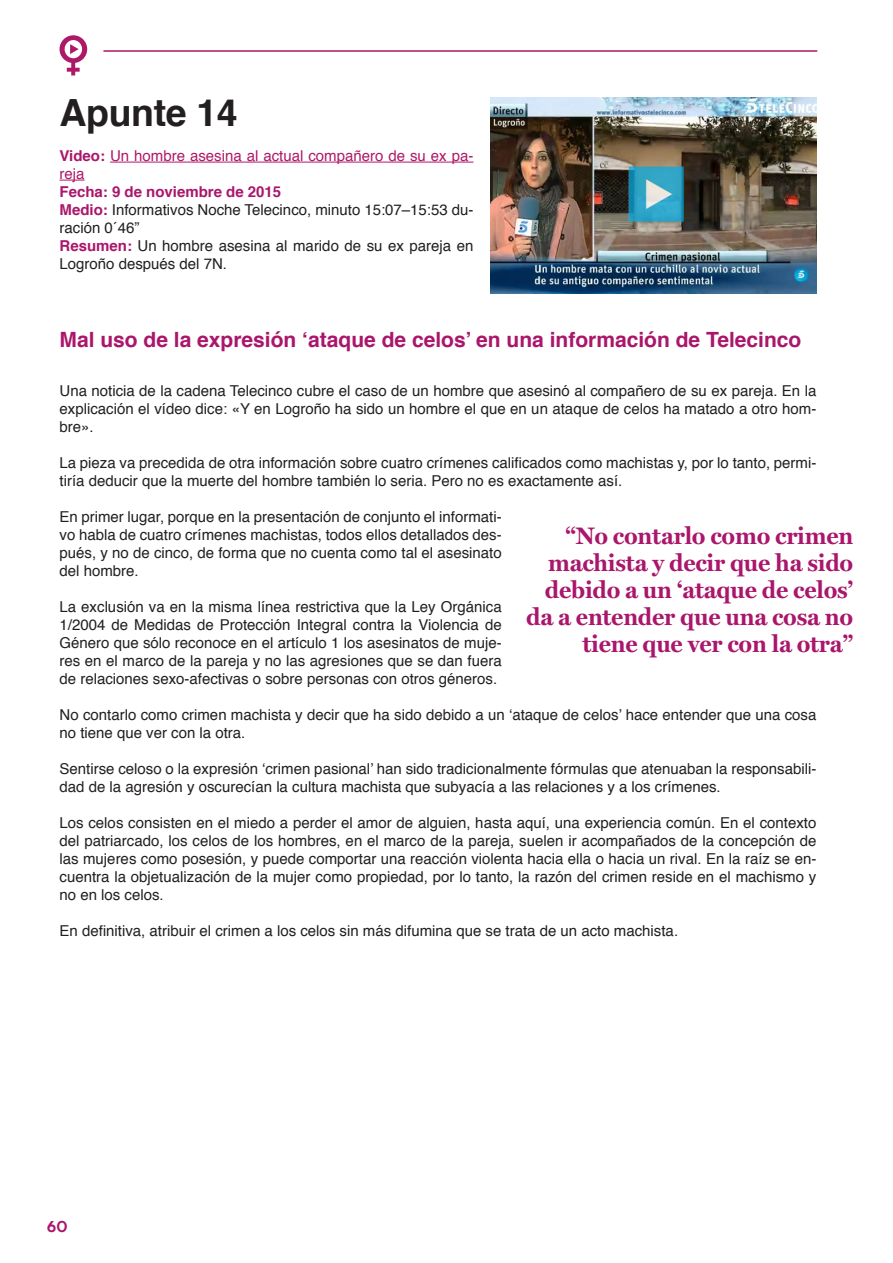
<style>
.page{position:relative;width:893px;height:1263px;background:#fff}
.page>*{position:absolute;margin:0;border:0;box-sizing:border-box;transform-origin:0 0}
.t1{font:700 37.5px "Helvetica";letter-spacing:-.01em;color:#231f20}
.t2{font:700 24px/27px "Miller Text";letter-spacing:-.01em;color:#aa166b;text-align:right}
.t3{font:700 21px "Helvetica";color:#aa166b}
.t4{font:15px/18px "Helvetica";color:#231f20}
.t5{font:15px/18px "Helvetica";color:#ae1869}
.t6{font:15px "Geometos";color:#aa166b}
.s1{font-weight:700;color:#aa166b}
</style>
<div class="page">
<hr style="left:103px;top:50px;width:714px;height:2px;background:#aa166b">
<svg style="left:60px;top:35px;width:27px;height:40px"></svg>
<hr style="left:110px;top:162px;width:363px;height:1px;background:#ae1869">
<svg style="left:60px;top:180px;width:25px;height:1px"></svg>
<img style="left:490px;top:98px;width:326px;height:195px">
<h1 class="t1" style="left:60px;top:97px;width:180px">Apunte 14</h1>
<p class="t5" style="left:60px;top:148px;width:415px"><span class="s1">Video:</span> Un hombre asesina al actual compañero de su ex pa&shy;reja</p>
<p class="t4" style="left:60px;top:184px;width:415px"><span class="s1">Fecha: 9 de noviembre de 2015<br>Medio:</span> Informativos Noche Telecinco, minuto 15:07–15:53 du&shy;ración 0´46”<br><span class="s1">Resumen:</span> Un hombre asesina al marido de su ex pareja en Logroño después del 7N.</p>
<h3 class="t3" style="left:60px;top:331px;width:743px">Mal uso de la expresión ‘ataque de celos’ en una información de Telecinco</h3>
<p class="t4" style="left:60px;top:383px;width:758px;text-align:justify">Una noticia de la cadena Telecinco cubre el caso de un hombre que asesinó al compañero de su ex pareja. En la explicación el vídeo dice: «Y en Logroño ha sido un hombre el que en un ataque de celos ha matado a otro hom&shy;bre».</p>
<p class="t4" style="left:60px;top:455px;width:758px">La pieza va precedida de otra información sobre cuatro crímenes calificados como machistas y, por lo tanto, permi&shy;tiría deducir que la muerte del hombre también lo seria. Pero no es exactamente así.</p>
<p class="t4" style="left:60px;top:509px;width:444px;text-align:justify">En primer lugar, porque en la presentación de conjunto el informati&shy;vo habla de cuatro crímenes machistas, todos ellos detallados des&shy;pués, y no de cinco, de forma que no cuenta como tal el asesinato del hombre.</p>
<p class="t4" style="left:60px;top:599px;width:444px;text-align:justify">La exclusión va en la misma línea restrictiva que la Ley Orgánica 1/2004 de Medidas de Protección Integral contra la Violencia de Género que sólo reconoce en el artículo 1 los asesinatos de muje&shy;res en el marco de la pareja y no las agresiones que se dan fuera de relaciones sexo-afectivas o sobre personas con otros géneros.</p>
<p class="t4" style="left:60px;top:707px;width:758px">No contarlo como crimen machista y decir que ha sido debido a un ‘ataque de celos’ hace entender que una cosa no tiene que ver con la otra.</p>
<p class="t4" style="left:60px;top:761px;width:758px">Sentirse celoso o la expresión ‘crimen pasional’ han sido tradicionalmente fórmulas que atenuaban la responsabili&shy;dad de la agresión y oscurecían la cultura machista que subyacía a las relaciones y a los crímenes.</p>
<p class="t4" style="left:60px;top:815px;width:758px;text-align:justify">Los celos consisten en el miedo a perder el amor de alguien, hasta aquí, una experiencia común. En el contexto del patriarcado, los celos de los hombres, en el marco de la pareja, suelen ir acompañados de la concepción de las mujeres como posesión, y puede comportar una reacción violenta hacia ella o hacia un rival. En la raíz se en&shy;cuentra la objetualización de la mujer como propiedad, por lo tanto, la razón del crimen reside en el machismo y no en los celos.</p>
<p class="t4" style="left:60px;top:923px;width:620px">En definitiva, atribuir el crimen a los celos sin más difumina que se trata de un acto machista.</p>
<h2 class="t2" style="left:526px;top:522px;width:329px">“No contarlo como crimen machista y decir que ha sido debido a un ‘ataque de celos’ da a entender que una cosa no tiene que ver con la otra”</h2>
<p class="t6" style="left:47px;top:1221px;width:22px">60</p>
</div>
